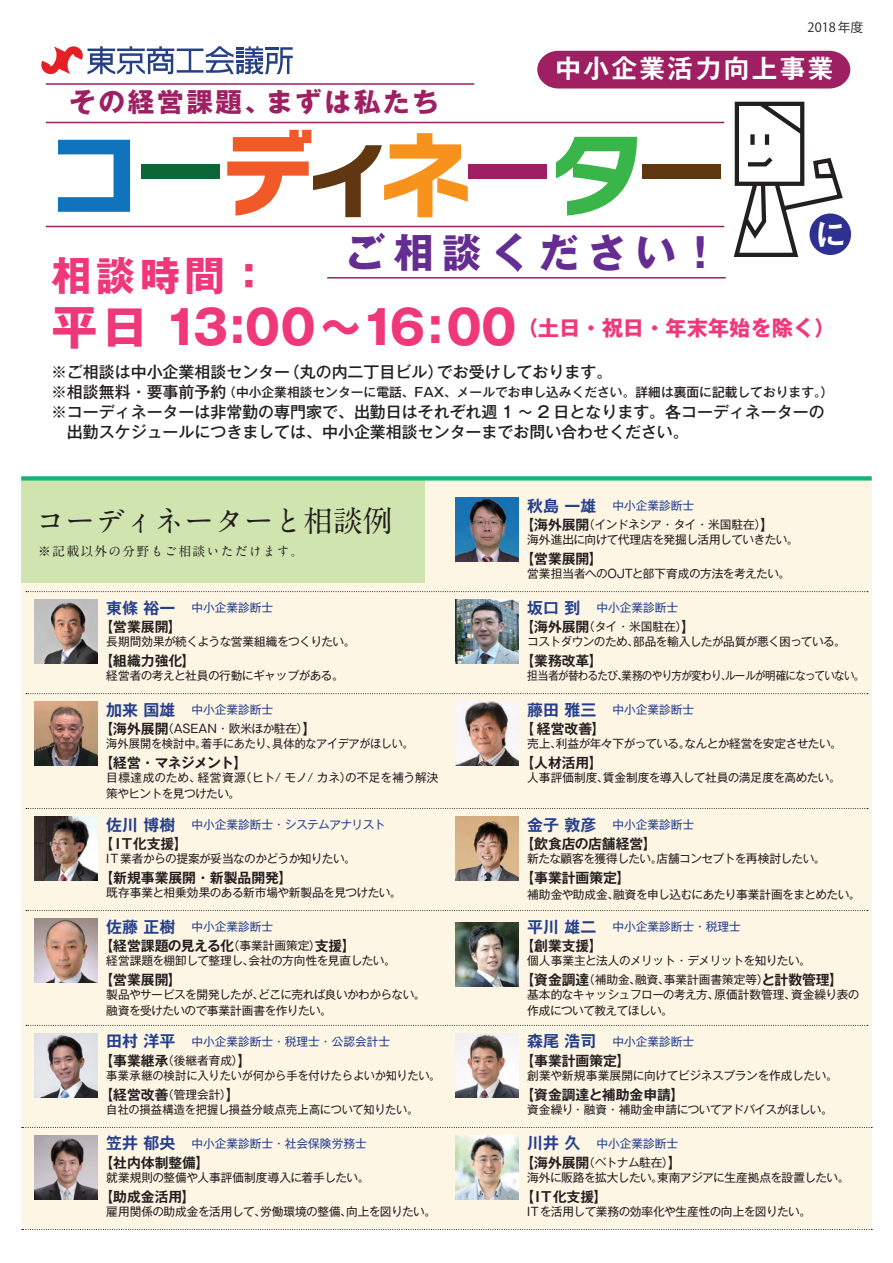
<style>
.page{position:relative;width:893px;height:1263px;background:#fff}
.page>*{position:absolute;margin:0;border:0;box-sizing:border-box;transform-origin:0 0}
.t1{font:40.35px "Gothic MB101 Pro Bold 90 pv RKSJ H";letter-spacing:.2em;color:#652d91}
.t2{font:700 40.35px "Gothic MB101 Pro";color:#ef387a}
.t3{font:700 29.7px "A1 Mincho Std";color:#231f20}
.t4{font:29.7px "Gothic MB101 Pro De Bold 90 pv RKSJ H";color:#fff}
.t5{font:26.55px "Gothic MB101 Pro Bold 90 pv RKSJ H";letter-spacing:.1em;color:#9e1f62}
.t6{font:25.5px "Gothic MB101 Pro De Bold 90 pv RKSJ H";letter-spacing:.1em;color:#fff}
.t7{font:700 21.3px "Gothic MB101 Pro";color:#ef387a}
.t8{font:500 15.9px/20.2px "Gothic MB101 Pro";color:#231f20}
.t9{font:700 13.8px "Gothic MB101 Pro De";color:#231f20}
.t10{font:700 13.8px "Gothic MB101 Pro De";letter-spacing:-.05em;color:#231f20}
.t11{font:500 12.75px "Gothic MB101 Pro";color:#231f20}
.t12{font:700 12.75px "A1 Mincho Std";letter-spacing:.1em;color:#231f20}
.t13{font:12.75px "Koz Go Pro";color:#231f20}
.t14{font:11.7px/15.9px "Gothic MB101 Pro";letter-spacing:-.05em;color:#231f20}
.t15{font:11.7px/19.2px "Gothic MB101 Pro";color:#231f20}
.t16{font:11.7px/19.2px "Gothic MB101 Pro";color:#253f8e}
.t17{font:11.7px/15.9px "Gothic MB101 Pro";letter-spacing:-.01em;color:#231f20}
.t18{font:11.7px "Gothic MB101 Pro";letter-spacing:-.05em;color:#231f20;scale:.9 1}
.t19{font:11.7px "Gothic MB101 Pro";letter-spacing:-.01em;color:#231f20;scale:.96 1}
.t20{font:11.7px "Gothic MB101 Pro";letter-spacing:-.03em;color:#231f20;scale:.95 1}
.t21{font:11.7px "Gothic MB101 Pro";letter-spacing:-.025em;color:#231f20}
.t22{font:11.7px "Gothic MB101 Pro";letter-spacing:-.03em;color:#231f20;scale:.96 1}
.t23{font:11.7px "Gothic MB101 Pro";letter-spacing:-.03em;color:#231f20}
.t24{font:11.7px "Gothic MB101 Pro";letter-spacing:-.05em;color:#253f8e}
.s1{font-size:46.8px}
.s2{font-size:15.9px}
.s3{font-family:"Gothic MB101 Pro De";font-weight:700;font-size:15.9px}
.s4{font-family:"Gothic MB101 Pro De";font-weight:700;font-size:15.9px;color:#253f8e}
.s5{color:#253f8e}
.s6{font-family:"Gothic MB101 Pro De";font-weight:700;font-size:13.8px}
.s7{font-family:"Gothic MB101 Pro";font-weight:400;font-size:11.7px}
.s8{font-family:"Gothic MB101 Pro De";font-weight:700;font-size:13.8px;color:#231f20}
.s9{color:#231f20}
</style>
<div class="page">
<div style="left:537px;top:51px;width:313px;height:38px;background:#9e1f62"></div>
<svg style="left:41px;top:46px;width:252px;height:28px"></svg>
<div style="left:809px;top:213px;width:42px;height:42px;background:#2e3092;border-radius:50%"></div>
<svg style="left:58px;top:140px;width:72px;height:72px"></svg>
<div style="left:141px;top:164px;width:79px;height:14px;background:#0c6638"></div>
<svg style="left:227px;top:130px;width:241px;height:87px"></svg>
<div style="left:468px;top:164px;width:79px;height:14px;background:#9e1f62"></div>
<svg style="left:556px;top:137px;width:81px;height:79px"></svg>
<div style="left:642px;top:164px;width:79px;height:14px;background:#603711"></div>
<svg style="left:733px;top:101px;width:112px;height:156px"></svg>
<hr style="left:46px;top:122px;width:678px;height:1px;background:#9e1f62">
<hr style="left:46px;top:83px;width:428px;height:2px;background:#9e1f62">
<hr style="left:327px;top:277px;width:399px;height:2px;background:#9e1f62">
<hr style="left:46px;top:226px;width:678px;height:1px;background:#9e1f62">
<div style="left:21px;top:476px;width:851px;height:753px;background:#fef6e5"></div>
<svg style="left:26px;top:591px;width:842px;height:1px"></svg>
<svg style="left:26px;top:693px;width:842px;height:1px"></svg>
<svg style="left:26px;top:808px;width:842px;height:1px"></svg>
<svg style="left:26px;top:910px;width:842px;height:1px"></svg>
<svg style="left:26px;top:1025px;width:842px;height:1px"></svg>
<svg style="left:22px;top:1127px;width:850px;height:1px"></svg>
<svg style="left:22px;top:1229px;width:850px;height:1px"></svg>
<div style="left:21px;top:480px;width:404px;height:103px;background:#cfe4ae"></div>
<img style="left:455px;top:600px;width:64px;height:63px">
<img style="left:34px;top:600px;width:64px;height:63px">
<img style="left:34px;top:1135px;width:64px;height:64px">
<img style="left:455px;top:497px;width:64px;height:64px">
<img style="left:455px;top:1135px;width:64px;height:64px">
<img style="left:34px;top:702px;width:64px;height:63px">
<img style="left:455px;top:1033px;width:64px;height:64px">
<img style="left:34px;top:816px;width:64px;height:64px">
<img style="left:455px;top:702px;width:64px;height:63px">
<img style="left:34px;top:918px;width:64px;height:64px">
<img style="left:455px;top:816px;width:64px;height:64px">
<img style="left:34px;top:1033px;width:64px;height:64px">
<img style="left:455px;top:923px;width:64px;height:63px">
<svg style="left:21px;top:476px;width:851px;height:4px;background:#23b682"></svg>
<p class="t13" style="left:807px;top:20px;width:57px">2018年度</p>
<h3 class="t5" style="left:69px;top:80px;width:371px">その経営課題、まずは私たち</h3>
<h3 class="t6" style="left:555px;top:47px;width:280px">中小企業活力向上事業</h3>
<h1 class="t1" style="left:345px;top:219px;width:377px">ご相談ください！</h1>
<h2 class="t4" style="left:816px;top:210px;width:31px">に</h2>
<h1 class="t2" style="left:51px;top:242px;width:220px">相談時間：</h1>
<h3 class="t7" style="left:51px;top:310px;width:786px"><span class="s1">平日 13:00〜16:00</span>（土日・祝日・年末年始を除く）</h3>
<h3 class="t8" style="left:51px;top:359px;width:563px">※ご相談は中小企業相談センター（丸の内二丁目ビル）でお受けしております。</h3>
<p class="t11" style="left:51px;top:381px;width:784px"><span class="s2">※相談無料・要事前予約</span>（中小企業相談センターに電話、FAX、メールでお申し込みください。詳細は裏面に記載しております。）</p>
<h3 class="t8" style="left:51px;top:400px;width:775px">※コーディネーターは非常勤の専門家で、出勤日はそれぞれ週 1 〜 2 日となります。各コーディネーターの　出勤スケジュールにつきましては、中小企業相談センターまでお問い合わせください。</h3>
<h2 class="t3" style="left:35px;top:497px;width:359px">コーディネーターと相談例</h2>
<p class="t12" style="left:26px;top:540px;width:280px">　※記載以外の分野もご相談いただけます。</p>
<p class="t16" style="left:106px;top:596px;width:168px"><span class="s3">東條 裕一　</span>中小企業診断士</p>
<p class="t9" style="left:99px;top:615px;width:84px">【営業展開】</p>
<p class="t14" style="left:106px;top:632px;width:251px">長期間効果が続くような営業組織をつくりたい。</p>
<p class="t9" style="left:99px;top:649px;width:98px">【組織力強化】</p>
<p class="t14" style="left:106px;top:666px;width:239px">経営者の考えと社員の行動にギャップがある。</p>
<p class="t15" style="left:99px;top:698px;width:218px;text-indent:7px"><span class="s4">加来 国雄　</span><span class="s5">中小企業診断士<br></span><span class="s6">【海外展開</span>（ASEAN・欧米ほか駐在）<span class="s6">】</span></p>
<p class="t20" style="left:106px;top:734px;width:325px">海外展開を検討中。着手にあたり、具体的なアイデアがほしい。</p>
<p class="t10" style="left:99px;top:751px;width:149px">【経営・マネジメント】</p>
<p class="t17" style="left:106px;top:768px;width:334px">目標達成のため、経営資源（ヒト/ モノ/ カネ）の不足を補う解決策やヒントを見つけたい。</p>
<p class="t24" style="left:106px;top:815px;width:281px"><span class="s3">佐川 博樹　</span>中小企業診断士・システムアナリスト</p>
<p class="t9" style="left:99px;top:832px;width:90px">【 IT化支援】</p>
<p class="t14" style="left:106px;top:849px;width:251px">IT 業者からの提案が妥当なのかどうか知りたい。</p>
<p class="t9" style="left:99px;top:866px;width:194px">【新規事業展開・新製品開発】</p>
<p class="t14" style="left:106px;top:883px;width:297px">既存事業と相乗効果のある新市場や新製品を見つけたい。</p>
<p class="t16" style="left:106px;top:915px;width:168px"><span class="s3">佐藤 正樹　</span>中小企業診断士</p>
<p class="t10" style="left:99px;top:934px;width:258px">【経営課題の見える化<span class="s7">（事業計画策定）</span>支援】</p>
<p class="t14" style="left:106px;top:951px;width:291px">経営課題を棚卸して整理し、会社の方向性を見直したい。</p>
<p class="t9" style="left:99px;top:968px;width:84px">【営業展開】</p>
<p class="t14" style="left:106px;top:985px;width:321px">製品やサービスを開発したが、どこに売れば良いかわからない。融資を受けたいので事業計画書を作りたい。</p>
<p class="t16" style="left:99px;top:1030px;width:292px;text-indent:7px"><span class="s3">田村 洋平　</span>中小企業診断士・税理士・公認会計士<span class="s8">【事業継承</span><span class="s9">（後継者育成）</span><span class="s8">】</span></p>
<p class="t19" style="left:106px;top:1065px;width:350px">事業承継の検討に入りたいが何から手を付けたらよいか知りたい。</p>
<p class="t9" style="left:99px;top:1083px;width:142px">【経営改善<span class="s7">（管理会計）</span>】</p>
<p class="t22" style="left:106px;top:1100px;width:326px">自社の損益構造を把握し損益分岐点売上高について知りたい。</p>
<p class="t16" style="left:106px;top:1132px;width:262px"><span class="s3">笠井 郁央　</span>中小企業診断士・社会保険労務士</p>
<p class="t9" style="left:99px;top:1151px;width:111px">【社内体制整備】</p>
<p class="t15" style="left:106px;top:1166px;width:265px">就業規則の整備や人事評価制度導入に着手したい。</p>
<p class="t9" style="left:99px;top:1185px;width:98px">【助成金活用】</p>
<p class="t14" style="left:106px;top:1202px;width:331px">雇用関係の助成金を活用して、労働環境の整備、向上を図りたい。</p>
<p class="t15" style="left:520px;top:494px;width:255px;text-indent:7px"><span class="s4">秋島 一雄　</span><span class="s5">中小企業診断士<br></span><span class="s6">【海外展開</span>（インドネシア・タイ・米国駐在）<span class="s6">】</span></p>
<p class="t14" style="left:527px;top:530px;width:273px">海外進出に向けて代理店を発掘し活用していきたい。</p>
<p class="t9" style="left:520px;top:547px;width:84px">【営業展開】</p>
<p class="t14" style="left:527px;top:564px;width:264px">営業担当者へのOJTと部下育成の方法を考えたい。</p>
<p class="t15" style="left:520px;top:596px;width:176px;text-indent:7px"><span class="s4">坂口 到　</span><span class="s5">中小企業診断士<br></span><span class="s6">【海外展開</span>（タイ・米国駐在）<span class="s6">】</span></p>
<p class="t14" style="left:527px;top:632px;width:320px">コストダウンのため、部品を輸入したが品質が悪く困っている。</p>
<p class="t9" style="left:520px;top:649px;width:84px">【業務改革】</p>
<p class="t18" style="left:527px;top:666px;width:376px">担当者が替わるたび、業務のやり方が変わり、ルールが明確になっていない。</p>
<p class="t16" style="left:527px;top:698px;width:168px"><span class="s3">藤田 雅三　</span>中小企業診断士</p>
<p class="t9" style="left:520px;top:717px;width:86px">【経営改善】</p>
<p class="t14" style="left:527px;top:734px;width:316px">売上、利益が年々下がっている。なんとか経営を安定させたい。</p>
<p class="t9" style="left:520px;top:751px;width:84px">【人材活用】</p>
<p class="t21" style="left:527px;top:768px;width:315px">人事評価制度、賃金制度を導入して社員の満足度を高めたい。</p>
<p class="t16" style="left:527px;top:813px;width:168px"><span class="s3">金子 敦彦　</span>中小企業診断士</p>
<p class="t9" style="left:520px;top:832px;width:138px">【飲食店の店舗経営】</p>
<p class="t14" style="left:527px;top:849px;width:300px">新たな顧客を獲得したい。店舗コンセプトを再検討したい。</p>
<p class="t9" style="left:520px;top:866px;width:111px">【事業計画策定】</p>
<p class="t14" style="left:527px;top:885px;width:335px">補助金や助成金、融資を申し込むにあたり事業計画をまとめたい。</p>
<p class="t16" style="left:527px;top:915px;width:215px"><span class="s3">平川 雄二　</span>中小企業診断士・税理士</p>
<p class="t9" style="left:520px;top:934px;width:84px">【創業支援】</p>
<p class="t15" style="left:520px;top:949px;width:324px;text-indent:7px">個人事業主と法人のメリット・デメリットを知りたい。<br><span class="s6">【資金調達</span>（補助金、融資、事業計画書策定等）<span class="s6">と計数管理】</span></p>
<p class="t14" style="left:527px;top:985px;width:334px">基本的なキャッシュフローの考え方、原価計数管理、資金繰り表の作成について教えてほしい。</p>
<p class="t16" style="left:527px;top:1030px;width:168px"><span class="s3">森尾 浩司　</span>中小企業診断士</p>
<p class="t9" style="left:520px;top:1049px;width:111px">【事業計画策定】</p>
<p class="t23" style="left:527px;top:1065px;width:312px">創業や新規事業展開に向けてビジネスプランを作成したい。</p>
<p class="t9" style="left:520px;top:1083px;width:165px">【資金調達と補助金申請】</p>
<p class="t14" style="left:527px;top:1100px;width:307px">資金繰り・融資・補助金申請についてアドバイスがほしい。</p>
<p class="t15" style="left:520px;top:1132px;width:163px;text-align:center"><span class="s4">川井 久　</span><span class="s5">中小企業診断士</span><span class="s6">【海外展開</span>（ベトナム駐在）<span class="s6">】</span></p>
<p class="t14" style="left:527px;top:1168px;width:324px">海外に販路を拡大したい。東南アジアに生産拠点を設置したい。</p>
<p class="t9" style="left:520px;top:1185px;width:88px">【IT化支援】</p>
<p class="t14" style="left:527px;top:1202px;width:285px">ITを活用して業務の効率化や生産性の向上を図りたい。</p>
</div>
